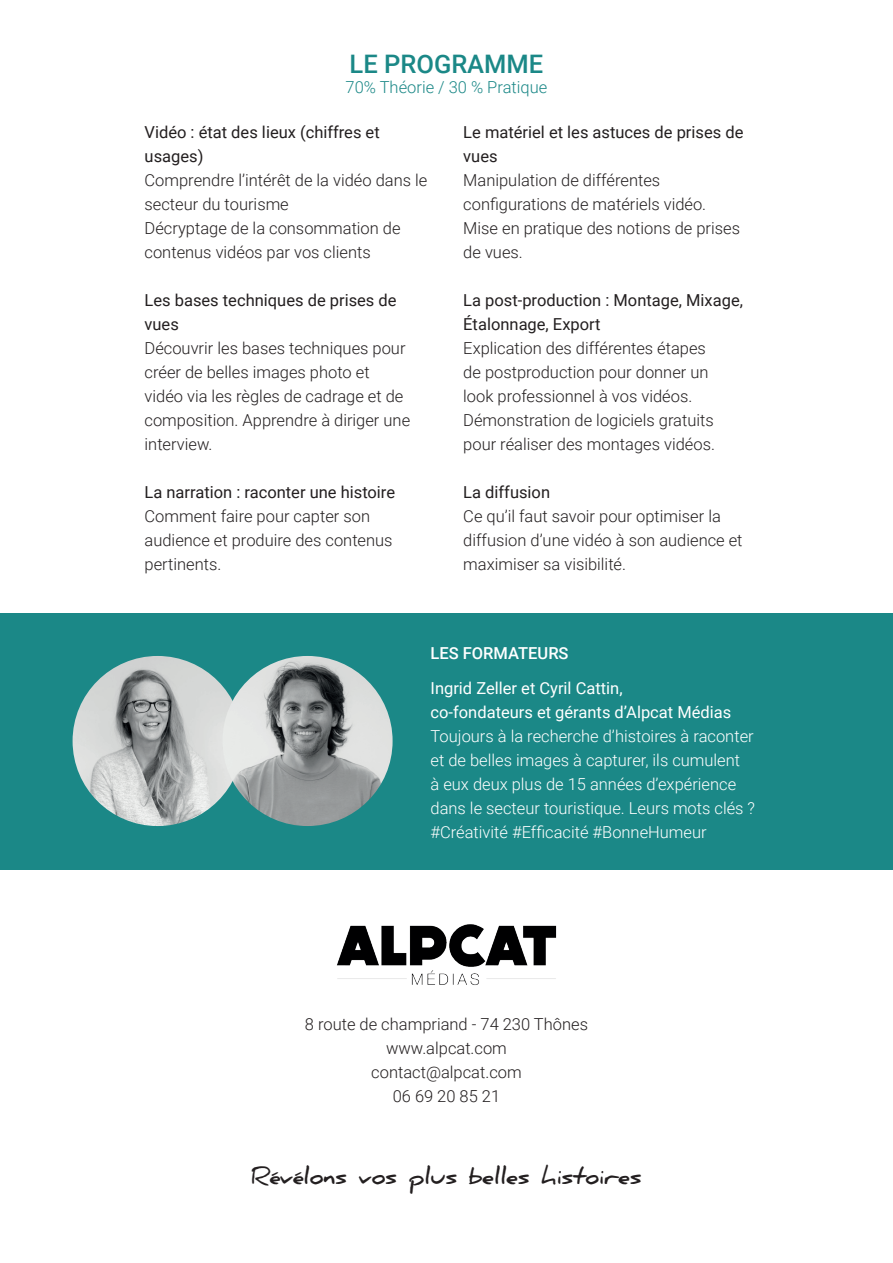
<style>
.page{position:relative;width:893px;height:1263px;background:#fff}
.page>*{position:absolute;margin:0;border:0;box-sizing:border-box;transform-origin:0 0}
.t1{font:500 25.5px "Roboto";color:#1b8887}
.t2{font:700 22.5px "Daniel";color:#231f20}
.t3{font:300 16.5px/24px "Roboto";color:#231f20}
.t4{font:16.5px/24px "Roboto";color:#231f20}
.t5{font:300 16.5px/24px "Roboto";color:#fff}
.t6{font:16.5px/24px "Roboto";color:#fff}
.t7{font:300 16.5px "Roboto";color:#1b8887}
.t8{font:500 16.5px "Roboto";color:#fff}
</style>
<div class="page">
<div style="left:0;top:613px;width:893px;height:256px;background:#1b8887"></div>
<img style="left:73px;top:656px;width:170px;height:170px;border-radius:85px">
<img style="left:222px;top:656px;width:171px;height:170px;border-radius:85px">
<img style="left:337px;top:924px;width:220px;height:61px">
<h1 class="t1" style="left:350px;top:46px;width:195px">LE PROGRAMME</h1>
<p class="t7" style="left:346px;top:76px;width:203px">70% Théorie / 30 % Pratique</p>
<p class="t4" style="left:145px;top:119px;width:237px">Vidéo : état des lieux (chiffres et usages)</p>
<p class="t3" style="left:145px;top:167px;width:284px">Comprendre l’intérêt de la vidéo dans le secteur du tourisme<br>Décryptage de la consommation de contenus vidéos par vos clients</p>
<p class="t4" style="left:145px;top:287px;width:254px">Les bases techniques de prises de vues</p>
<p class="t3" style="left:145px;top:335px;width:267px">Découvrir les bases techniques pour créer de belles images photo et vidéo via les règles de cadrage et de composition. Apprendre à diriger une interview.</p>
<p class="t4" style="left:145px;top:479px;width:252px">La narration : raconter une histoire</p>
<p class="t3" style="left:145px;top:503px;width:250px">Comment faire pour capter son audience et produire des contenus pertinents.</p>
<p class="t4" style="left:463px;top:119px;width:282px">Le matériel et les astuces de prises de vues</p>
<p class="t3" style="left:463px;top:167px;width:278px">Manipulation de différentes configurations de matériels vidéo.<br>Mise en pratique des notions de prises de vues.</p>
<p class="t4" style="left:463px;top:287px;width:281px">La post-production : Montage, Mixage,<br>Étalonnage, Export</p>
<p class="t3" style="left:463px;top:335px;width:253px">Explication des différentes étapes de postproduction pour donner un look professionnel à vos vidéos.<br>Démonstration de logiciels gratuits pour réaliser des montages vidéos.</p>
<p class="t4" style="left:463px;top:479px;width:88px">La diffusion</p>
<p class="t3" style="left:463px;top:503px;width:281px">Ce qu’il faut savoir pour optimiser la diffusion d’une vidéo à son audience et maximiser sa visibilité.</p>
<p class="t8" style="left:431px;top:641px;width:140px">LES FORMATEURS</p>
<p class="t6" style="left:431px;top:675px;width:302px">Ingrid Zeller et Cyril Cattin,<br>co-fondateurs et gérants d’Alpcat Médias</p>
<p class="t5" style="left:431px;top:723px;width:326px">Toujours à la recherche d’histoires à raconter et de belles images à capturer, ils cumulent<br>à eux deux plus de 15 années d’expérience dans le secteur touristique. Leurs mots clés ? #Créativité #Efficacité #BonneHumeur</p>
<p class="t3" style="left:305px;top:1011px;width:285px;text-align:center">8 route de champriand - 74 230 Thônes www.alpcat.com<br>contact@alpcat.com<br>06 69 20 85 21</p>
<h2 class="t2" style="left:251px;top:1162px;width:392px">Révélons vos plus belles histoires</h2>
</div>
